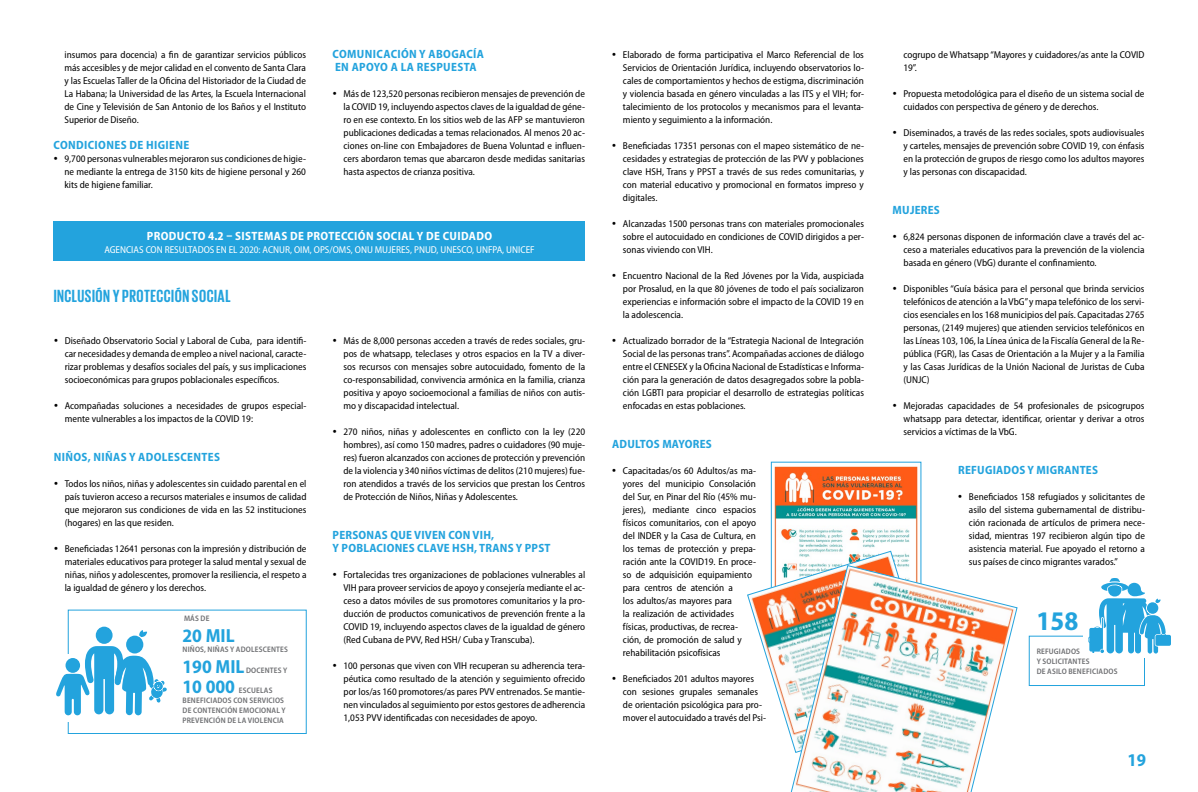
<style>
.page{position:relative;width:1198px;height:792px;background:#fff}
.page>*{position:absolute;margin:0;border:0;box-sizing:border-box;transform-origin:0 0}
.t1{font:700 semi-condensed 27px "Myriad Pro";color:#23a3dd}
.t2{font:700 semi-condensed 19px "Myriad Pro";color:#23a3dd}
.t3{font:700 18px "Giorgio Sans";letter-spacing:.03em;color:#23a3dd}
.t4{font:700 semi-condensed 18px "Myriad Pro";color:#23a3dd}
.t5{font:700 semi-condensed 12px/13px "Myriad Pro";letter-spacing:.02em;color:#23a3dd}
.t6{font:700 semi-condensed 12px "Myriad Pro";letter-spacing:.03em;color:#fff}
.t7{font:semi-condensed 10px/13px "Myriad Pro";color:#000;text-align:justify}
.t8{font:semi-condensed 10px "Myriad Pro";color:#fff}
.t9{font:600 semi-condensed 8px/10px "Myriad Pro";letter-spacing:.02em;color:#6d6e71}
</style>
<div class="page">
<img style="left:774px;top:466px;width:144px;height:84px">
<div style="left:68px;top:610px;width:239px;height:124px;border:1px solid #23a3dd"></div>
<div style="left:54px;top:654px;width:111px;height:68px;background:#fff"></div>
<svg style="left:56px;top:627px;width:111px;height:88px"></svg>
<svg style="left:747px;top:550px;width:175px;height:175px"></svg>
<svg style="left:787px;top:564px;width:231px;height:228px"></svg>
<div style="left:1029px;top:636px;width:116px;height:50px;border:1px solid #23a3dd"></div>
<div style="left:1083px;top:627px;width:83px;height:31px;background:#fff"></div>
<svg style="left:1088px;top:578px;width:83px;height:76px"></svg>
<div style="left:54px;top:221px;width:531px;height:40px;background:#23a3dd"></div>
<p class="t5" style="left:333px;top:47px;width:153px">COMUNICACIÓN Y ABOGACÍA<br>EN APOYO A LA RESPUESTA</p>
<p class="t7" style="left:343px;top:87px;width:243px">Más de 123,520 personas recibieron mensajes de prevención de la COVID 19, incluyendo aspectos claves de la igualdad de géne&shy;ro en ese contexto. En los sitios web de las AFP se mantuvieron publicaciones dedicadas a temas relacionados. Al menos 20 ac&shy;ciones on-line con Embajadores de Buena Voluntad e influen&shy;cers abordaron temas que abarcaron desde medidas sanitarias hasta aspectos de crianza positiva.</p>
<p class="t7" style="left:64px;top:48px;width:243px">insumos para docencia) a fin de garantizar servicios públicos más accesibles y de mejor calidad en el convento de Santa Clara y las Escuelas Taller de la Oficina del Historiador de la Ciudad de La Habana; la Universidad de las Artes, la Escuela Internacional de Cine y Televisión de San Antonio de los Baños y el Instituto Superior de Diseño.</p>
<p class="t5" style="left:54px;top:138px;width:137px">CONDICIONES DE HIGIENE</p>
<p class="t7" style="left:64px;top:152px;width:243px">9,700 personas vulnerables mejoraron sus condiciones de higie&shy;ne mediante la entrega de 3150 kits de higiene personal y 260 kits de higiene familiar.</p>
<p class="t7" style="left:623px;top:48px;width:242px">Elaborado de forma participativa el Marco Referencial de los Servicios de Orientación Jurídica, incluyendo observatorios lo&shy;cales de comportamientos y hechos de estigma, discriminación y violencia basada en género vinculadas a las ITS y el VIH; for&shy;talecimiento de los protocolos y mecanismos para el levanta&shy;miento y seguimiento a la información.</p>
<p class="t7" style="left:623px;top:139px;width:243px">Beneficiadas 17351 personas con el mapeo sistemático de ne&shy;cesidades y estrategias de protección de las PVV y poblaciones clave HSH, Trans y PPST a través de sus redes comunitarias, y con material educativo y promocional en formatos impreso y digitales.</p>
<p class="t7" style="left:623px;top:217px;width:243px">Alcanzadas 1500 personas trans con materiales promocionales sobre el autocuidado en condiciones de COVID dirigidos a per&shy;sonas viviendo con VIH.</p>
<p class="t7" style="left:623px;top:269px;width:243px">Encuentro Nacional de la Red Jóvenes por la Vida, auspiciada por Prosalud, en la que 80 jóvenes de todo el país socializaron experiencias e información sobre el impacto de la COVID 19 en la adolescencia.</p>
<p class="t7" style="left:623px;top:334px;width:243px">Actualizado borrador de la “Estrategia Nacional de Integración Social de las personas trans”. Acompañadas acciones de diálogo entre el CENESEX y la Oficina Nacional de Estadísticas e Informa&shy;ción para la generación de datos desagregados sobre la pobla&shy;ción LGBTI para propiciar el desarrollo de estrategias políticas enfocadas en estas poblaciones.</p>
<p class="t5" style="left:612px;top:437px;width:101px">ADULTOS MAYORES</p>
<p class="t7" style="left:623px;top:464px;width:135px;text-align:left">Capacitadas/os 60 Adultos/as ma&shy;yores del municipio Consolación del Sur, en Pinar del Río (45% mu&shy;jeres), mediante cinco espacios físicos comunitarios, con el apoyo del INDER y la Casa de Cultura, en los temas de protección y prepa&shy;ración ante la COVID19. En proce&shy;so de adquisición equipamiento para centros de atención a<br>los adultos/as mayores para<br>la realización de actividades físicas, productivas, de recrea&shy;ción, de promoción de salud y rehabilitación psicofísicas</p>
<p class="t7" style="left:623px;top:672px;width:144px;text-align:left">Beneficiados 201 adultos mayores con sesiones grupales semanales de orientación psicológica para pro&shy;mover el autocuidado a través del Psi-</p>
<p class="t7" style="left:903px;top:48px;width:242px">cogrupo de Whatsapp “Mayores y cuidadores/as ante la COVID<br>19”.</p>
<p class="t7" style="left:903px;top:87px;width:243px">Propuesta metodológica para el diseño de un sistema social de cuidados con perspectiva de género y de derechos.</p>
<p class="t7" style="left:903px;top:126px;width:243px">Diseminados, a través de las redes sociales, spots audiovisuales y carteles, mensajes de prevención sobre COVID 19, con énfasis en la protección de grupos de riesgo como los adultos mayores y las personas con discapacidad.</p>
<p class="t5" style="left:893px;top:203px;width:49px">MUJERES</p>
<p class="t7" style="left:903px;top:230px;width:242px">6,824 personas disponen de información clave a través del ac&shy;ceso a materiales educativos para la prevención de la violencia basada en género (VbG) durante el confinamiento.</p>
<p class="t7" style="left:903px;top:282px;width:243px">Disponibles “Guía básica para el personal que brinda servicios telefónicos de atención a la VbG” y mapa telefónico de los servi&shy;cios esenciales en los 168 municipios del país. Capacitadas 2765 personas, (2149 mujeres) que atienden servicios telefónicos en las Líneas 103, 106, la Línea única de la Fiscalía General de la Re&shy;pública (FGR), las Casas de Orientación a la Mujer y a la Familia y las Casas Jurídicas de la Unión Nacional de Juristas de Cuba (UNJC)</p>
<p class="t7" style="left:903px;top:399px;width:243px">Mejoradas capacidades de 54 profesionales de psicogrupos whatsapp para detectar, identificar, orientar y derivar a otros servicios a víctimas de la VbG.</p>
<p class="t6" style="left:147px;top:228px;width:347px">PRODUCTO 4.2 – SISTEMAS DE PROTECCIÓN SOCIAL Y DE CUIDADO</p>
<p class="t8" style="left:104px;top:244px;width:432px">AGENCIAS CON RESULTADOS EN EL 2020: ACNUR, OIM, OPS/OMS, ONU MUJERES, PNUD, UNESCO, UNFPA, UNICEF</p>
<h3 class="t3" style="left:54px;top:287px;width:178px">INCLUSIÓN Y PROTECCIÓN SOCIAL</h3>
<p class="t7" style="left:65px;top:334px;width:243px">Diseñado Observatorio Social y Laboral de Cuba, para identifi&shy;car necesidades y demanda de empleo a nivel nacional, caracte&shy;rizar problemas y desafíos sociales del país, y sus implicaciones socioeconómicas para grupos poblacionales específicos.</p>
<p class="t7" style="left:65px;top:399px;width:243px">Acompañadas soluciones a necesidades de grupos especial&shy;mente vulnerables a los impactos de la COVID 19:</p>
<p class="t5" style="left:54px;top:450px;width:168px">NIÑOS, NIÑAS Y ADOLESCENTES</p>
<p class="t7" style="left:65px;top:477px;width:243px">Todos los niños, niñas y adolescentes sin cuidado parental en el país tuvieron acceso a recursos materiales e insumos de calidad que mejoraron sus condiciones de vida en las 52 instituciones (hogares) en las que residen.</p>
<p class="t7" style="left:65px;top:542px;width:243px">Beneficiadas 12641 personas con la impresión y distribución de materiales educativos para proteger la salud mental y sexual de niñas, niños y adolescentes, promover la resiliencia, el respeto a la igualdad de género y los derechos.</p>
<p class="t7" style="left:343px;top:334px;width:243px">Más de 8,000 personas acceden a través de redes sociales, gru&shy;pos de whatsapp, teleclases y otros espacios en la TV a diver&shy;sos recursos con mensajes sobre autocuidado, fomento de la co-responsabilidad, convivencia armónica en la familia, crianza positiva y apoyo socioemocional a familias de niños con autis&shy;mo y discapacidad intelectual.</p>
<p class="t7" style="left:343px;top:425px;width:243px">270 niños, niñas y adolescentes en conflicto con la ley (220 hombres), así como 150 madres, padres o cuidadores (90 muje&shy;res) fueron alcanzados con acciones de protección y prevención de la violencia y 340 niños víctimas de delitos (210 mujeres) fue&shy;ron atendidos a través de los servicios que prestan los Centros de Protección de Niños, Niñas y Adolescentes.</p>
<p class="t5" style="left:333px;top:528px;width:219px">PERSONAS QUE VIVEN CON VIH,<br>Y POBLACIONES CLAVE HSH, TRANS Y PPST</p>
<p class="t7" style="left:343px;top:568px;width:243px">Fortalecidas tres organizaciones de poblaciones vulnerables al VIH para proveer servicios de apoyo y consejería mediante el ac&shy;ceso a datos móviles de sus promotores comunitarios y la pro&shy;ducción de productos comunicativos de prevención frente a la COVID 19, incluyendo aspectos claves de la igualdad de género (Red Cubana de PVV, Red HSH/ Cuba y Transcuba).</p>
<p class="t7" style="left:343px;top:659px;width:243px">100 personas que viven con VIH recuperan su adherencia tera&shy;péutica como resultado de la atención y seguimiento ofrecido por los/as 160 promotores/as pares PVV entrenados. Se mantie&shy;nen vinculados al seguimiento por estos gestores de adherencia 1,053 PVV identificadas con necesidades de apoyo.</p>
<p class="t5" style="left:958px;top:463px;width:141px">REFUGIADOS Y MIGRANTES</p>
<p class="t7" style="left:969px;top:490px;width:178px">Beneficiados 158 refugiados y solicitantes de asilo del sistema gubernamental de distribu&shy;ción racionada de artículos de primera nece&shy;sidad, mientras 197 recibieron algún tipo de asistencia material. Fue apoyado el retorno a sus países de cinco migrantes varados.”</p>
<p class="t9" style="left:184px;top:613px;width:27px">MÁS DE</p>
<h1 class="t1" style="left:1037px;top:604px;width:43px">158</h1>
<p class="t9" style="left:1037px;top:647px;width:82px">REFUGIADOS<br>Y SOLICITANTES<br>DE ASILO BENEFICIADOS</p>
<h2 class="t2" style="left:182px;top:623px;width:54px">20 MIL</h2>
<p class="t9" style="left:183px;top:644px;width:107px">NIÑOS, NIÑAS Y ADOLESCENTES</p>
<h2 class="t2" style="left:182px;top:654px;width:64px">190 MIL</h2>
<p class="t9" style="left:246px;top:665px;width:43px">DOCENTES Y</p>
<h2 class="t2" style="left:182px;top:674px;width:54px">10 000</h2>
<p class="t9" style="left:183px;top:685px;width:105px;text-indent:56px">ESCUELAS<br>BENEFICIADOS CON SERVICIOS<br>DE CONTENCIÓN EMOCIONAL Y<br>PREVENCIÓN DE LA VIOLENCIA</p>
<h3 class="t4" style="left:1128px;top:748px;width:20px">19</h3>
</div>
